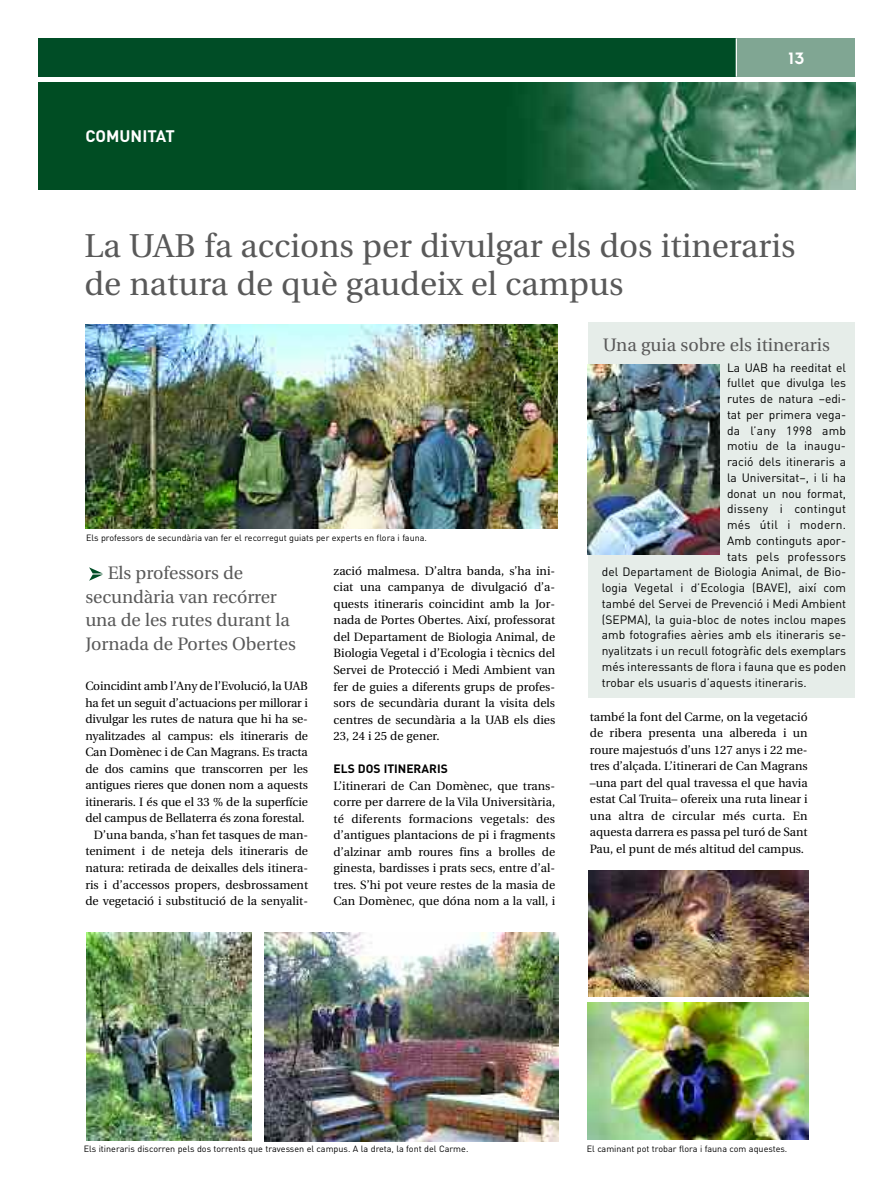
<style>
.page{position:relative;width:893px;height:1191px;background:#fff}
.page>*{position:absolute;margin:0;border:0;box-sizing:border-box;transform-origin:0 0}
.t1{font:33px/37.5px "Utopia";color:#595959}
.t2{font:18px/23.5px "Utopia";letter-spacing:-.005em;color:#595959}
.t3{font:700 16.5px "DIN";color:#fff}
.t4{font:16.5px "Chalet New York Nineteen Seventy";color:#fff}
.t5{font:12px/16.5px "Utopia";letter-spacing:-.005em;color:#000;text-align:justify}
.t6{font:12px "DIN";color:#000}
.t7{font:12px "DIN";letter-spacing:.02em;color:#000}
.t8{font:700 12px "DIN";color:#000}
.t9{font:9px "DIN";color:#000}
</style>
<div class="page">
<div style="left:38px;top:38px;width:817px;height:39px;background:#004d26"></div>
<div style="left:737px;top:39px;width:118px;height:38px;background:#80a693"></div>
<hr style="left:736px;top:38px;width:1px;height:39px;background:#fff">
<img style="left:38px;top:83px;width:817px;height:106px">
<img style="left:89px;top:567px;width:14px;height:14px">
<img style="left:85px;top:324px;width:472px;height:204px">
<div style="left:588px;top:322px;width:266px;height:376px;background:#e6ede9"></div>
<img style="left:588px;top:364px;width:131px;height:190px">
<img style="left:86px;top:933px;width:165px;height:207px">
<img style="left:264px;top:933px;width:294px;height:208px">
<img style="left:588px;top:1002px;width:220px;height:137px">
<img style="left:588px;top:870px;width:220px;height:126px">
<h3 class="t3" style="left:85px;top:127px;width:91px">COMUNITAT</h3>
<h3 class="t4" style="left:788px;top:48px;width:17px">13</h3>
<h1 class="t1" style="left:85px;top:230px;width:712px">La UAB fa accions per divulgar els dos itineraris de natura de què gaudeix el campus</h1>
<p class="t9" style="left:86px;top:533px;width:342px">Els professors de secundària van fer el recorregut guiats per experts en flora i fauna.</p>
<h2 class="t2" style="left:85px;top:562px;width:212px;text-indent:22px">Els professors de secundària van recórrer una de les rutes durant la<br>Jornada de Portes Obertes</h2>
<p class="t5" style="left:85px;top:679px;width:224px;text-align:right">Coincidint amb l’Any de l’Evolució, la UAB ha fet un seguit d’actuacions per millorar i divulgar les rutes de natura que hi ha se&shy;nyalitzades al campus: els itineraris de Can Domènec i de Can Magrans. Es tracta de dos camins que transcorren per les antigues rieres que donen nom a aquests itineraris. I és que el 33 % de la superfície del campus de Bellaterra és zona forestal.<br>D’una banda, s’han fet tasques de man&shy;teniment i de neteja dels itineraris de natura: retirada de deixalles dels itinera&shy;ris i d’accessos propers, desbrossament de vegetació i substitució de la senyalit-</p>
<p class="t5" style="left:334px;top:563px;width:223px">zació malmesa. D’altra banda, s’ha ini&shy;ciat una campanya de divulgació d’a&shy;quests itineraris coincidint amb la Jor&shy;nada de Portes Obertes. Així, professorat del Departament de Biologia Animal, de Biologia Vegetal i d’Ecologia i tècnics del Servei de Protecció i Medi Ambient van fer de guies a diferents grups de profes&shy;sors de secundària durant la visita dels centres de secundària a la UAB els dies 23, 24 i 25 de gener.</p>
<p class="t8" style="left:334px;top:762px;width:116px">ELS DOS ITINERARIS</p>
<p class="t5" style="left:334px;top:778px;width:223px">L’itinerari de Can Domènec, que trans&shy;corre per darrere de la Vila Universitària, té diferents formacions vegetals: des d’antigues plantacions de pi i fragments d’alzinar amb roures fins a brolles de ginesta, bardisses i prats secs, entre d’al&shy;tres. S’hi pot veure restes de la masia de Can Domènec, que dóna nom a la vall, i</p>
<h2 class="t2" style="left:603px;top:335px;width:229px">Una guia sobre els itineraris</h2>
<p class="t6" style="left:727px;top:360px;width:121px">La UAB ha reeditat el</p>
<p class="t6" style="left:727px;top:376px;width:121px">fullet que divulga les</p>
<p class="t6" style="left:727px;top:392px;width:121px">rutes de natura –edi-</p>
<p class="t6" style="left:727px;top:408px;width:121px">tat per primera vega-</p>
<p class="t7" style="left:727px;top:423px;width:121px">da l’any 1998 amb</p>
<p class="t6" style="left:727px;top:439px;width:121px">motiu de la inaugu-</p>
<p class="t6" style="left:727px;top:455px;width:121px">ració dels itineraris a</p>
<p class="t6" style="left:727px;top:471px;width:121px">la Universitat–, i li ha</p>
<p class="t6" style="left:727px;top:486px;width:121px">donat un nou format,</p>
<p class="t7" style="left:727px;top:502px;width:121px">disseny i contingut</p>
<p class="t7" style="left:727px;top:518px;width:121px">més útil i modern.</p>
<p class="t6" style="left:727px;top:534px;width:121px">Amb continguts apor-</p>
<p class="t7" style="left:727px;top:549px;width:121px">tats pels professors</p>
<p class="t6" style="left:602px;top:565px;width:246px">del Departament de Biologia Animal, de Bio-</p>
<p class="t6" style="left:602px;top:581px;width:246px">logia Vegetal i d’Ecologia (BAVE), així com</p>
<p class="t6" style="left:602px;top:597px;width:246px">també del Servei de Prevenció i Medi Ambient</p>
<p class="t6" style="left:602px;top:612px;width:246px">(SEPMA), la guia-bloc de notes inclou mapes</p>
<p class="t6" style="left:602px;top:628px;width:246px">amb fotografies aèries amb els itineraris se-</p>
<p class="t6" style="left:602px;top:644px;width:246px">nyalitzats i un recull fotogràfic dels exemplars</p>
<p class="t6" style="left:602px;top:660px;width:246px">més interessants de flora i fauna que es poden</p>
<p class="t6" style="left:602px;top:675px;width:206px">trobar els usuaris d’aquests itineraris.</p>
<p class="t5" style="left:590px;top:709px;width:219px">també la font del Carme, on la vegetació de ribera presenta una albereda i un roure majestuós d’uns 127 anys i 22 me&shy;tres d’alçada. L’itinerari de Can Magrans –una part del qual travessa el que havia estat Cal Truita– ofereix una ruta linear i una altra de circular més curta. En aquesta darrera es passa pel turó de Sant Pau, el punt de més altitud del campus.</p>
<p class="t9" style="left:84px;top:1144px;width:386px">Els itineraris discorren pels dos torrents que travessen el campus. A la dreta, la font del Carme.</p>
<p class="t9" style="left:587px;top:1143px;width:202px">El caminant pot trobar flora i fauna com aquestes.</p>
</div>
